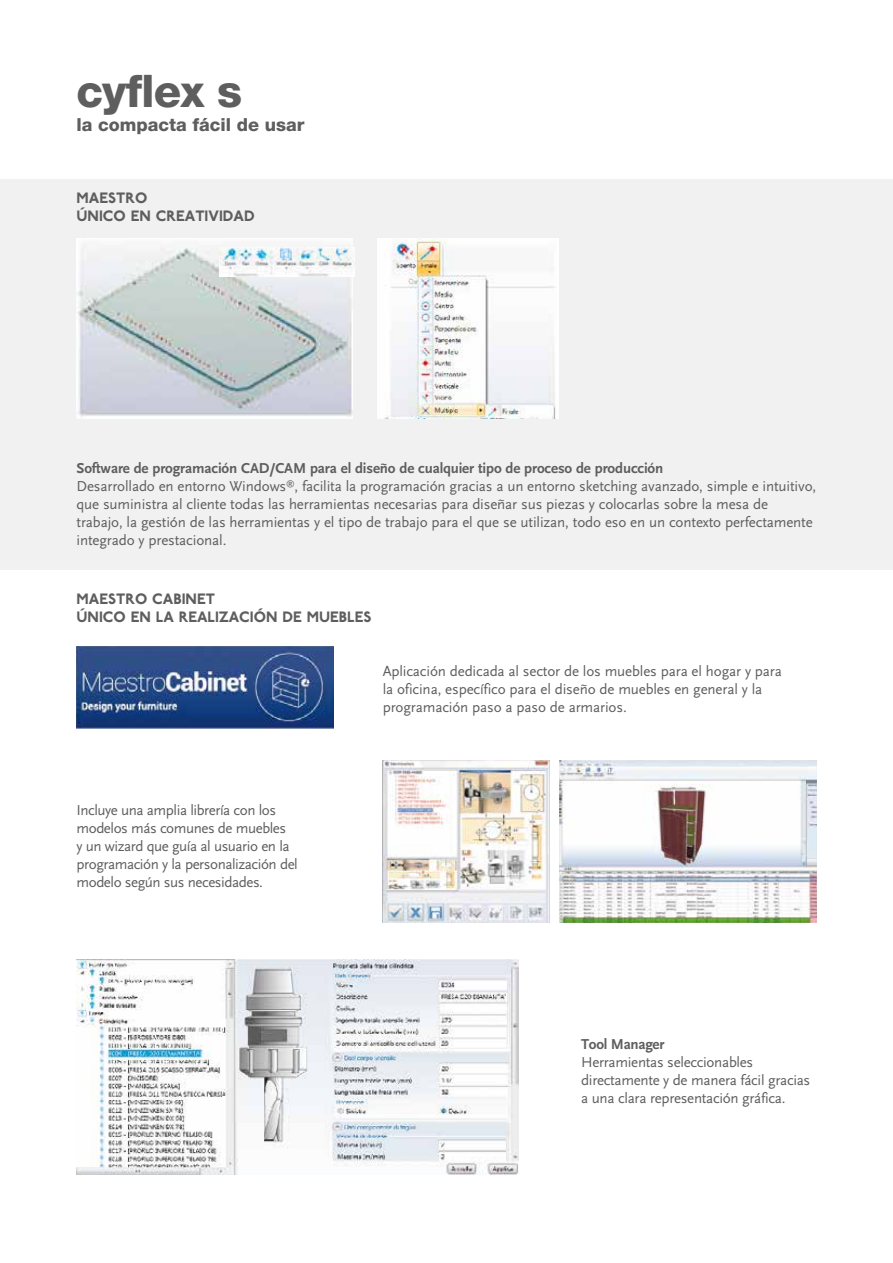
<style>
.page{position:relative;width:893px;height:1263px;background:#fff}
.page>*{position:absolute;margin:0;border:0;box-sizing:border-box;transform-origin:0 0}
.t1{font:800 45px "Helvetica Neue LT Std";color:#5f5e5e}
.t2{font:800 18px "Helvetica Neue LT Std";color:#5f5e5e}
.t3{font:15px/18px "Scala Sans";letter-spacing:-.01em;color:#5f5e5e}
.t4{font:15px/18px "Scala Sans";letter-spacing:-.03em;color:#5f5e5e}
.t5{font:800 15px/18px "P22 Underground";color:#5f5e5e}
.t6{font:700 15px "Scala Sans";letter-spacing:-.02em;color:#5f5e5e}
.s1{font-weight:700}
</style>
<div class="page">
<div style="left:0;top:179px;width:892px;height:391px;background:#f1f1f1"></div>
<img style="left:77px;top:646px;width:257px;height:83px">
<img style="left:382px;top:761px;width:167px;height:162px">
<img style="left:559px;top:761px;width:258px;height:162px">
<img style="left:377px;top:239px;width:182px;height:180px">
<img style="left:77px;top:239px;width:275px;height:180px">
<img style="left:220px;top:248px;width:134px;height:29px">
<img style="left:77px;top:960px;width:441px;height:215px">
<h1 class="t1" style="left:77px;top:64px;width:167px">cyflex s</h1>
<p class="t2" style="left:77px;top:114px;width:230px">la compacta fácil de usar</p>
<p class="t5" style="left:77px;top:189px;width:180px">MAESTRO<br>ÚNICO EN CREATIVIDAD</p>
<p class="t3" style="left:77px;top:459px;width:741px"><span class="s1">Software de programación CAD/CAM para el diseño de cualquier tipo de proceso de producción<br></span>Desarrollado en entorno Windows<sup>®</sup>, facilita la programación gracias a un entorno sketching avanzado, simple e intuitivo, que suministra al cliente todas las herramientas necesarias para diseñar sus piezas y colocarlas sobre la mesa de trabajo, la gestión de las herramientas y el tipo de trabajo para el que se utilizan, todo eso en un contexto perfectamente integrado y prestacional.</p>
<p class="t5" style="left:77px;top:591px;width:296px">MAESTRO CABINET<br>ÚNICO EN LA REALIZACIÓN DE MUEBLES</p>
<p class="t3" style="left:383px;top:662px;width:401px">Aplicación dedicada al sector de los muebles para el hogar y para la oficina, específico para el diseño de muebles en general y la programación paso a paso de armarios.</p>
<p class="t4" style="left:77px;top:801px;width:223px">Incluye una amplia librería con los modelos más comunes de muebles<br>y un wizard que guía al usuario en la programación y la personalización del modelo según sus necesidades.</p>
<p class="t6" style="left:581px;top:1036px;width:85px">Tool Manager</p>
<p class="t3" style="left:581px;top:1053px;width:231px">Herramientas seleccionables directamente y de manera fácil gracias a una clara representación gráfica.</p>
</div>
